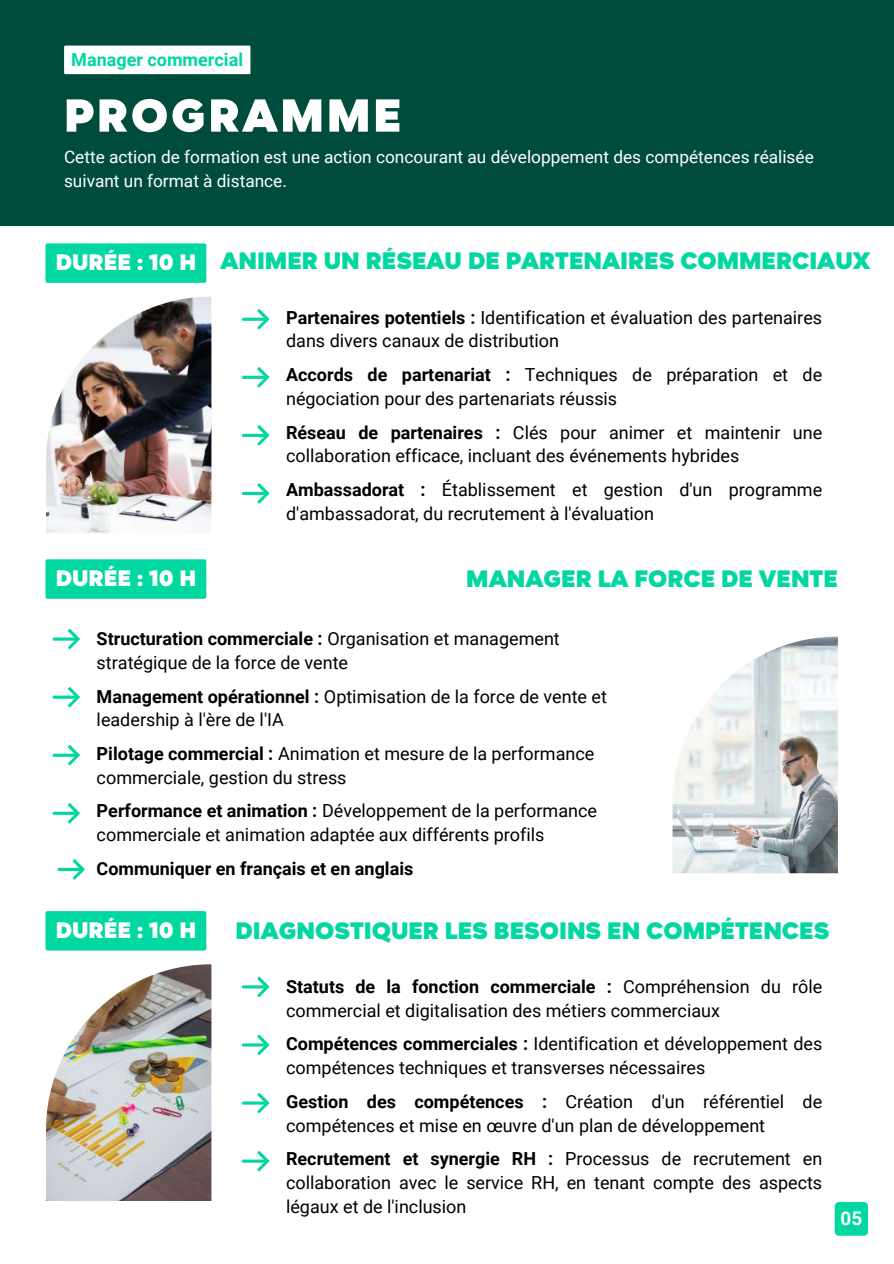
<style>
.page{position:relative;width:894px;height:1264px;background:#fff}
.page>*{position:absolute;margin:0;border:0;box-sizing:border-box;transform-origin:0 0}
.t1{font:900 52.5px "Magenos";letter-spacing:.055em;color:#fff}
.t2{font:900 27px "Magenos";color:#00d7a1}
.t3{font:900 25.5px "Magenos";color:#fff}
.t4{font:700 18.9px "Roboto";color:#fff}
.t5{font:18px/23.7px "Roboto";color:#000}
.t6{font:700 18px "Roboto";color:#000}
.t7{font:700 18px "Roboto";color:#00d7a1}
.t8{font:17.25px/23.7px "Roboto";color:#fff}
.s1{font-size:25.5px;color:#fff}
.s2{font-weight:700}
</style>
<div class="page">
<div style="left:0;top:0;width:893px;height:225px;background:#004c3c"></div>
<div style="left:834px;top:1201px;width:33px;height:34px;background:#00d7a1;border-radius:4px"></div>
<div style="left:64px;top:46px;width:186px;height:28px;background:#fff"></div>
<img style="left:46px;top:296px;width:165px;height:237px">
<svg style="left:242px;top:309px;width:27px;height:20px"></svg>
<svg style="left:242px;top:367px;width:27px;height:20px"></svg>
<svg style="left:242px;top:425px;width:27px;height:21px"></svg>
<svg style="left:242px;top:483px;width:27px;height:21px"></svg>
<div style="left:45px;top:559px;width:161px;height:39px;background:#00d7a1;border-radius:2px"></div>
<svg style="left:53px;top:628px;width:27px;height:21px"></svg>
<svg style="left:53px;top:686px;width:27px;height:21px"></svg>
<svg style="left:53px;top:744px;width:27px;height:21px"></svg>
<svg style="left:53px;top:803px;width:27px;height:20px"></svg>
<img style="left:672px;top:636px;width:165px;height:237px">
<img style="left:46px;top:964px;width:165px;height:236px">
<svg style="left:242px;top:976px;width:27px;height:21px"></svg>
<svg style="left:242px;top:1034px;width:27px;height:21px"></svg>
<svg style="left:242px;top:1092px;width:27px;height:21px"></svg>
<svg style="left:242px;top:1150px;width:27px;height:21px"></svg>
<div style="left:45px;top:911px;width:161px;height:39px;background:#00d7a1;border-radius:2px"></div>
<div style="left:45px;top:243px;width:161px;height:40px;background:#00d7a1;border-radius:2px"></div>
<svg style="left:58px;top:859px;width:27px;height:20px"></svg>
<p class="t7" style="left:71px;top:49px;width:173px">Manager commercial</p>
<h1 class="t1" style="left:64px;top:88px;width:339px">PROGRAMME</h1>
<p class="t8" style="left:64px;top:145px;width:751px">Cette action de formation est une action concourant au développement des compétences réalisée suivant un format à distance.</p>
<h2 class="t2" style="left:56px;top:246px;width:815px"><span class="s1">DURÉE : 10 H</span> ANIMER UN RÉSEAU DE PARTENAIRES COMMERCIAUX</h2>
<p class="t5" style="left:286px;top:306px;width:537px"><span class="s2">Partenaires potentiels :</span> Identification et évaluation des partenaires dans divers canaux de distribution</p>
<p class="t5" style="left:286px;top:363px;width:537px"><span class="s2">Accords de partenariat :</span> Techniques de préparation et de négociation pour des partenariats réussis</p>
<p class="t5" style="left:286px;top:420px;width:537px"><span class="s2">Réseau de partenaires :</span> Clés pour animer et maintenir une collaboration efficace, incluant des événements hybrides</p>
<p class="t5" style="left:286px;top:478px;width:537px"><span class="s2">Ambassadorat :</span> Établissement et gestion d'un programme d'ambassadorat, du recrutement à l'évaluation</p>
<h3 class="t3" style="left:56px;top:564px;width:142px">DURÉE : 10 H</h3>
<h2 class="t2" style="left:466px;top:564px;width:373px">MANAGER LA FORCE DE VENTE</h2>
<p class="t5" style="left:97px;top:627px;width:464px"><span class="s2">Structuration commerciale :</span> Organisation et management stratégique de la force de vente</p>
<p class="t5" style="left:97px;top:684px;width:511px"><span class="s2">Management opérationnel :</span> Optimisation de la force de vente et leadership à l'ère de l'IA</p>
<p class="t5" style="left:97px;top:742px;width:499px"><span class="s2">Pilotage commercial :</span> Animation et mesure de la performance commerciale, gestion du stress</p>
<p class="t5" style="left:97px;top:799px;width:501px"><span class="s2">Performance et animation :</span> Développement de la performance commerciale et animation adaptée aux différents profils</p>
<p class="t6" style="left:97px;top:858px;width:318px">Communiquer en français et en anglais</p>
<h3 class="t3" style="left:56px;top:916px;width:142px">DURÉE : 10 H</h3>
<h2 class="t2" style="left:235px;top:915px;width:595px">DIAGNOSTIQUER LES BESOINS EN COMPÉTENCES</h2>
<p class="t5" style="left:286px;top:975px;width:537px"><span class="s2">Statuts de la fonction commerciale :</span> Compréhension du rôle commercial et digitalisation des métiers commerciaux</p>
<p class="t5" style="left:286px;top:1032px;width:537px"><span class="s2">Compétences commerciales :</span> Identification et développement des compétences techniques et transverses nécessaires</p>
<p class="t5" style="left:286px;top:1089px;width:537px"><span class="s2">Gestion des compétences :</span> Création d'un référentiel de compétences et mise en œuvre d'un plan de développement</p>
<p class="t5" style="left:286px;top:1147px;width:537px;text-align:justify"><span class="s2">Recrutement et synergie RH :</span> Processus de recrutement en collaboration avec le service RH, en tenant compte des aspects légaux et de l'inclusion</p>
<p class="t4" style="left:840px;top:1207px;width:23px">05</p>
</div>
